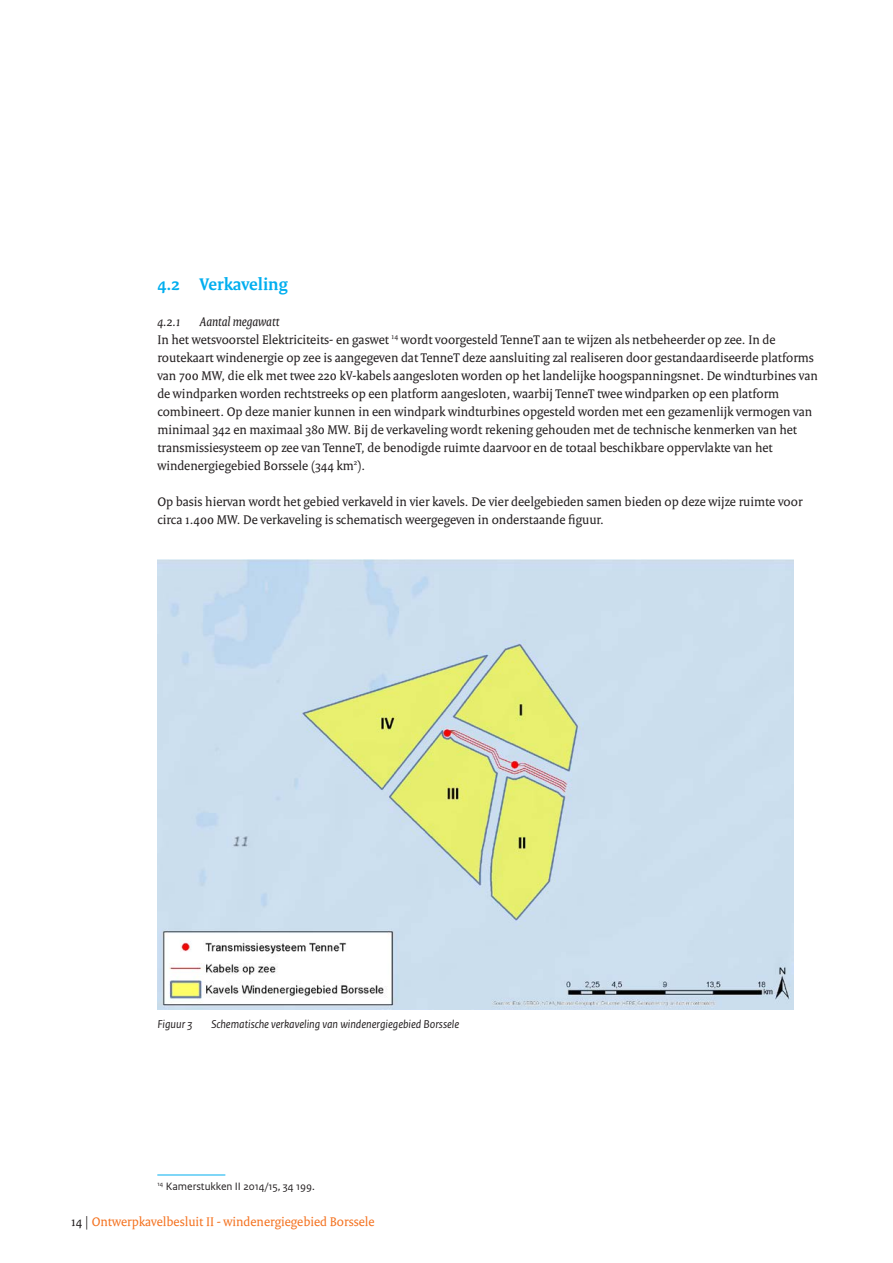
<style>
.page{position:relative;width:893px;height:1263px;background:#fff}
.page>*{position:absolute;margin:0;border:0;box-sizing:border-box;transform-origin:0 0}
.t1{font:700 18px "Rijksoverheid Serif";color:#00aeef}
.t2{font:13.5px/18px "Rijksoverheid Serif";color:#231f20}
.t3{font:13.5px "Rijksoverheid Serif";color:#f47321}
.t4{font:italic 13.5px "Rijksoverheid Serif";color:#231f20}
.t5{font:italic 12px "Rijksoverheid Sans Text";color:#231f20}
.t6{font:11.25px "Rijksoverheid Sans Text";color:#231f20}
.s1{color:#231f20}
</style>
<div class="page">
<hr style="left:157px;top:1174px;width:68px;height:1px;background:#00aeef">
<img style="left:157px;top:560px;width:636px;height:450px">
<h4 class="t1" style="left:157px;top:273px;width:132px">4.2 Verkaveling</h4>
<h5 class="t4" style="left:157px;top:313px;width:25px">4.2.1</h5>
<h5 class="t4" style="left:200px;top:313px;width:81px">Aantal megawat</h5>
<p class="t2" style="left:157px;top:330px;width:662px">In het wetsvoorstel Elektriciteits- en gaswet <sup>14</sup> wordt voorgesteld TenneT aan te wijzen als netbeheerder op zee. In de routekaart windenergie op zee is aangegeven dat TenneT deze aansluiting zal realiseren door gestandaardiseerde platforms van 700 MW, die elk met twee 220 kV-kabels aangesloten worden op het landelijke hoogspanningsnet. De windturbines van de windparken worden rechtstreeks op een platform aangesloten, waarbij TenneT twee windparken op een platform combineert. Op deze manier kunnen in een windpark windturbines opgesteld worden met een gezamenlijk vermogen van minimaal 342 en maximaal 380 MW. Bij de verkaveling wordt rekening gehouden met de technische kenmerken van het transmissiesysteem op zee van TenneT, de benodigde ruimte daarvoor en de totaal beschikbare oppervlakte van het windenergiegebied Borssele (344 km<sup>2</sup>).</p>
<p class="t2" style="left:157px;top:492px;width:647px">Op basis hiervan wordt het gebied verkaveld in vier kavels. De vier deelgebieden samen bieden op deze wijze ruimte voor circa 1.400 MW. De verkaveling is schematisch weergegeven in onderstaande fguur.</p>
<p class="t5" style="left:157px;top:1017px;width:37px">Figuur 3</p>
<p class="t5" style="left:211px;top:1017px;width:249px">Schematische verkaveling van windenergiegebied Borssele</p>
<p class="t6" style="left:157px;top:1180px;width:159px"><sup>14</sup> Kamerstukken II 2014/15, 34 199.</p>
<p class="t3" style="left:71px;top:1213px;width:305px"><span class="s1">14 |</span> Ontwerpkavelbesluit II - windenergiegebied Borssele</p>
</div>
